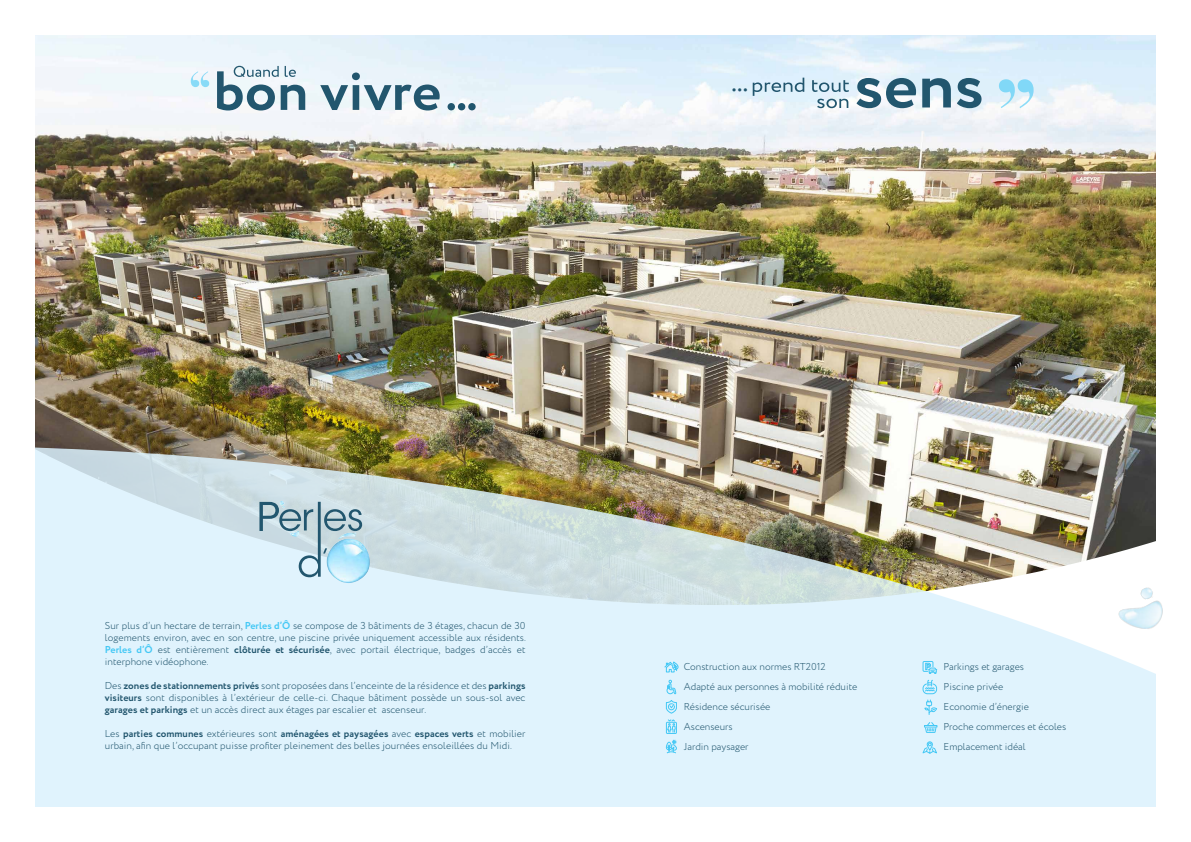
<style>
.page{position:relative;width:1191px;height:842px;background:#fff}
.page>*{position:absolute;margin:0;border:0;box-sizing:border-box;transform-origin:0 0}
.t1{font:700 52.3px "Didot";color:#22566e}
.t2{font:29px "Didot";color:#22566e}
.t3{font:300 10px/20px "Circe";color:#22566e}
.s1{font-weight:700;color:#44c8f5}
.s2{font-weight:700}
</style>
<div class="page">
<img style="left:35px;top:35px;width:1121px;height:171px">
<img style="left:35px;top:206px;width:1121px;height:601px">
<svg style="left:752px;top:78px;width:97px;height:30px;background:#c3d8e4"></svg>
<svg style="left:217px;top:66px;width:223px;height:44px"></svg>
<svg style="left:191px;top:71px;width:18px;height:16px"></svg>
<svg style="left:999px;top:79px;width:34px;height:29px"></svg>
<svg style="left:856px;top:78px;width:125px;height:30px"></svg>
<div style="left:666px;top:722px;width:10px;height:12px;border:1px solid #44c8f5"></div>
<svg style="left:922px;top:661px;width:15px;height:13px"></svg>
<svg style="left:666px;top:740px;width:11px;height:14px"></svg>
<svg style="left:666px;top:700px;width:11px;height:33px"></svg>
<svg style="left:922px;top:741px;width:15px;height:13px"></svg>
<svg style="left:664px;top:662px;width:15px;height:10px"></svg>
<svg style="left:666px;top:680px;width:10px;height:14px"></svg>
<svg style="left:922px;top:680px;width:15px;height:35px"></svg>
<svg style="left:924px;top:722px;width:13px;height:11px"></svg>
<img style="left:326px;top:538px;width:44px;height:45px">
<svg style="left:259px;top:501px;width:103px;height:76px;background:#b3cfdb"></svg>
<img style="left:1107px;top:583px;width:56px;height:62px">
<img style="left:1136px;top:585px;width:20px;height:16px">
<h1 class="t1" style="left:444px;top:59px;width:37px">...</h1>
<h2 class="t2" style="left:730px;top:64px;width:21px">...</h2>
<p class="t3" style="left:105px;top:620px;width:422px;line-height:12px;text-align:justify">Sur plus d’un hectare de terrain, <span class="s1">Perles d’Ô</span> se compose de 3 bâtiments de 3 étages, chacun de 30 logements environ, avec en son centre, une piscine privée uniquement accessible aux résidents.<br><span class="s1">Perles d’Ô</span> est entièrement <span class="s2">clôturée et sécurisée</span>, avec portail électrique, badges d’accès et interphone vidéophone.</p>
<p class="t3" style="left:105px;top:680px;width:422px;line-height:12px;text-align:justify">Des <span class="s2">zones de stationnements privés</span> sont proposées dans l’enceinte de la résidence et des <span class="s2">parkings visiteurs</span> sont disponibles à l’extérieur de celle-ci. Chaque bâtiment possède un sous-sol avec <span class="s2">garages et parkings</span> et un accès direct aux étages par escalier et ascenseur.</p>
<p class="t3" style="left:105px;top:728px;width:422px;line-height:12px">Les <span class="s2">parties communes</span> extérieures sont <span class="s2">aménagées et paysagées</span> avec <span class="s2">espaces verts</span> et mobilier urbain, afin que l’occupant puisse profiter pleinement des belles journées ensoleillées du Midi.</p>
<p class="t3" style="left:684px;top:657px;width:175px">Construction aux normes RT2012<br>Adapté aux personnes à mobilité réduite<br>Résidence sécurisée<br>Ascenseurs<br>Jardin paysager</p>
<p class="t3" style="left:943px;top:657px;width:124px">Parkings et garages<br>Piscine privée<br>Economie d’énergie<br>Proche commerces et écoles<br>Emplacement idéal</p>
</div>
